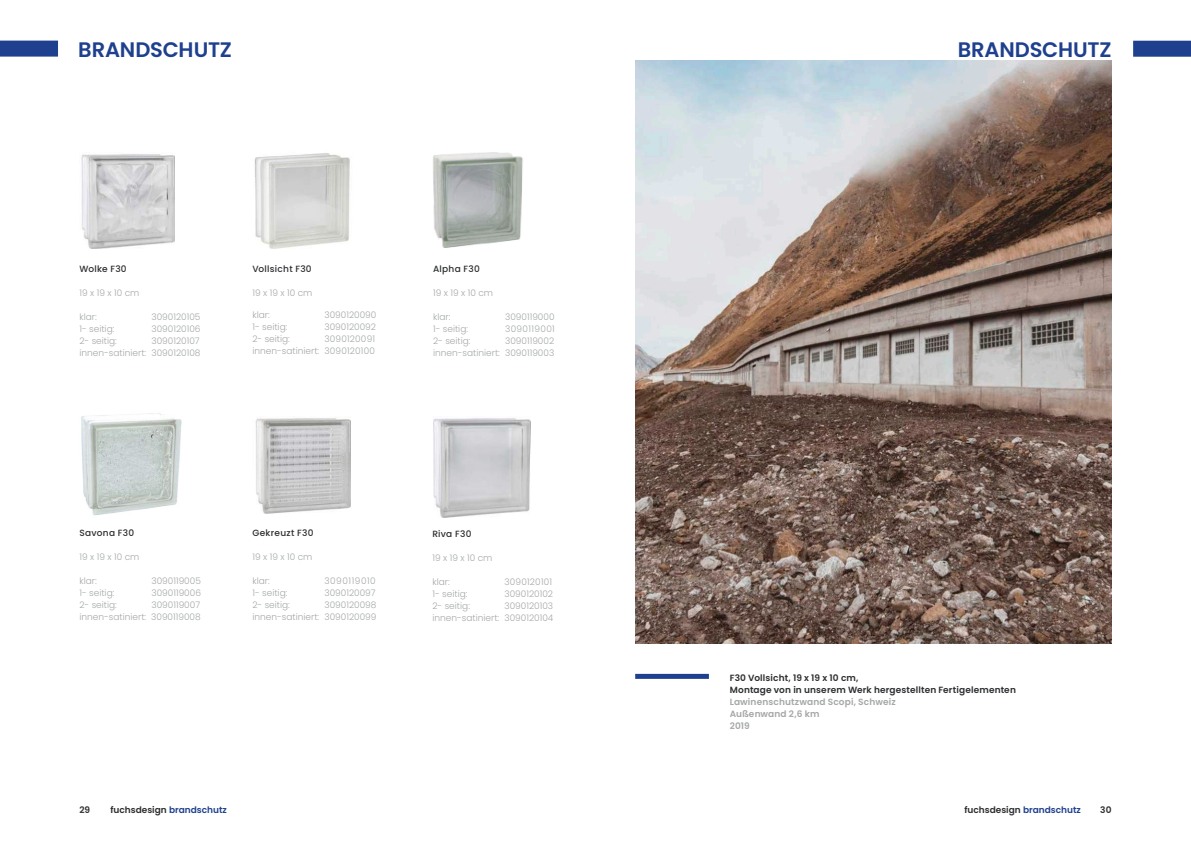
<style>
.page{position:relative;width:1191px;height:842px;background:#fff}
.page>*{position:absolute;margin:0;border:0;box-sizing:border-box;transform-origin:0 0}
.t1{font:600 21px "Poppins";letter-spacing:-.01em;color:#1f408e}
.t2{font:300 9px/12px "Poppins";color:#a5a8a8;text-align:right}
.t3{font:600 9px/12px "Poppins";letter-spacing:.005em;color:#2d2e30}
.t4{font:500 9px "Poppins";letter-spacing:.03em;color:#2d2e30}
.t5{font:600 9px/12px "Poppins";letter-spacing:.015em;color:#a5a8a8}
.t6{font:300 9px/12px "Poppins";letter-spacing:.02em;color:#a5a8a8;text-align:right}
.t7{font:300 9px "Poppins";letter-spacing:.04em;color:#a5a8a8}
.t8{font:300 9px "Poppins";letter-spacing:.06em;color:#a5a8a8}
.s1{color:#1f408e}
</style>
<div class="page">
<img style="left:635px;top:60px;width:476px;height:583px">
<div style="left:635px;top:674px;width:74px;height:5px;background:#1f408e"></div>
<img style="left:254px;top:153px;width:96px;height:96px">
<img style="left:433px;top:418px;width:97px;height:99px">
<img style="left:255px;top:418px;width:95px;height:95px">
<img style="left:81px;top:154px;width:94px;height:95px">
<img style="left:81px;top:413px;width:101px;height:102px">
<img style="left:433px;top:152px;width:90px;height:96px">
<div style="left:0;top:41px;width:58px;height:16px;background:#1f408e"></div>
<div style="left:1133px;top:41px;width:58px;height:16px;background:#1f408e"></div>
<h1 class="t1" style="left:78px;top:37px;width:155px">BRANDSCHUTZ</h1>
<h1 class="t1" style="left:957px;top:37px;width:155px">BRANDSCHUTZ</h1>
<p class="t4" style="left:79px;top:265px;width:49px">Wolke F30</p>
<p class="t2" style="left:79px;top:287px;width:62px">19 x 19 x 10 cm</p>
<p class="t2" style="left:79px;top:311px;width:19px">klar:</p>
<p class="t2" style="left:151px;top:311px;width:51px">3090120105</p>
<p class="t2" style="left:79px;top:323px;width:37px">1- seitig:</p>
<p class="t2" style="left:151px;top:323px;width:51px">3090120106</p>
<p class="t2" style="left:79px;top:335px;width:39px">2- seitig:</p>
<p class="t2" style="left:79px;top:335px;width:123px">3090120107<br>innen-satiniert: 3090120108</p>
<p class="t4" style="left:252px;top:265px;width:61px">Vollsicht F30</p>
<p class="t2" style="left:252px;top:287px;width:62px">19 x 19 x 10 cm</p>
<p class="t2" style="left:252px;top:309px;width:19px">klar:</p>
<p class="t2" style="left:324px;top:309px;width:54px">3090120090</p>
<p class="t2" style="left:252px;top:321px;width:37px">1- seitig:</p>
<p class="t2" style="left:324px;top:321px;width:53px">3090120092</p>
<p class="t2" style="left:252px;top:333px;width:39px">2- seitig:</p>
<p class="t6" style="left:252px;top:333px;width:124px">3090120091<br>innen-satiniert: 3090120100</p>
<p class="t4" style="left:433px;top:265px;width:48px">Alpha F30</p>
<p class="t2" style="left:433px;top:287px;width:62px">19 x 19 x 10 cm</p>
<p class="t2" style="left:433px;top:311px;width:19px">klar:</p>
<p class="t2" style="left:505px;top:311px;width:51px">3090119000</p>
<p class="t2" style="left:433px;top:323px;width:37px">1- seitig:</p>
<p class="t7" style="left:505px;top:324px;width:51px">3090119001</p>
<p class="t2" style="left:433px;top:335px;width:39px">2- seitig:</p>
<p class="t2" style="left:433px;top:335px;width:123px">3090119002<br>innen-satiniert: 3090119003</p>
<p class="t4" style="left:79px;top:529px;width:56px">Savona F30</p>
<p class="t2" style="left:79px;top:551px;width:62px">19 x 19 x 10 cm</p>
<p class="t2" style="left:79px;top:575px;width:19px">klar:</p>
<p class="t2" style="left:151px;top:575px;width:51px">3090119005</p>
<p class="t2" style="left:79px;top:587px;width:37px">1- seitig:</p>
<p class="t2" style="left:151px;top:587px;width:51px">3090119006</p>
<p class="t2" style="left:79px;top:599px;width:39px">2- seitig:</p>
<p class="t2" style="left:79px;top:599px;width:123px">3090119007<br>innen-satiniert: 3090119008</p>
<p class="t4" style="left:252px;top:529px;width:63px">Gekreuzt F30</p>
<p class="t2" style="left:252px;top:551px;width:62px">19 x 19 x 10 cm</p>
<p class="t2" style="left:252px;top:575px;width:19px">klar:</p>
<p class="t8" style="left:324px;top:575px;width:53px">3090119010</p>
<p class="t2" style="left:252px;top:587px;width:37px">1- seitig:</p>
<p class="t2" style="left:324px;top:587px;width:53px">3090120097</p>
<p class="t2" style="left:252px;top:599px;width:39px">2- seitig:</p>
<p class="t2" style="left:252px;top:599px;width:126px">3090120098<br>innen-satiniert: 3090120099</p>
<p class="t4" style="left:432px;top:530px;width:41px">Riva F30</p>
<p class="t2" style="left:432px;top:551px;width:62px">19 x 19 x 10 cm</p>
<p class="t2" style="left:432px;top:575px;width:19px">klar:</p>
<p class="t6" style="left:504px;top:575px;width:49px">3090120101</p>
<p class="t2" style="left:432px;top:587px;width:37px">1- seitig:</p>
<p class="t2" style="left:504px;top:587px;width:50px">3090120102</p>
<p class="t2" style="left:432px;top:599px;width:39px">2- seitig:</p>
<p class="t2" style="left:432px;top:599px;width:122px">3090120103<br>innen-satiniert: 3090120104</p>
<p class="t3" style="left:730px;top:672px;width:288px">F30 Vollsicht, 19 x 19 x 10 cm,<br>Montage von in unserem Werk hergestellten Fertigelementen</p>
<p class="t5" style="left:730px;top:696px;width:167px">Lawinenschutzwand Scopi, Schweiz<br>Außenwand 2,6 km<br>2019</p>
<p class="t3" style="left:79px;top:804px;width:12px">29</p>
<p class="t3" style="left:110px;top:804px;width:118px">fuchsdesign <span class="s1">brandschutz</span></p>
<p class="t3" style="left:964px;top:804px;width:118px">fuchsdesign <span class="s1">brandschutz</span></p>
<p class="t3" style="left:1100px;top:804px;width:13px">30</p>
</div>
